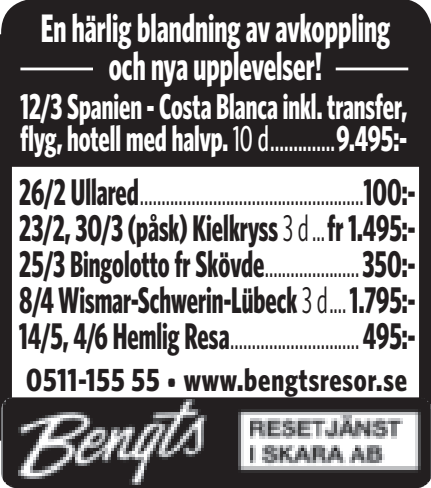
<style>
.page{position:relative;width:431px;height:488px;background:#fff}
.page>*{position:absolute;margin:0;border:0;box-sizing:border-box;transform-origin:0 0}
.t1{font:700 40px/38px "Whitney Condensed";color:#fff;text-align:center;scale:.73 1}
.t2{font:700 37.2px/36px "Whitney Condensed";color:#231f20;text-align:justify;scale:.71 1}
.t3{font:700 36px/32px "Whitney Condensed";color:#fff;scale:.73 1}
.t4{font:700 32px "Whitney Condensed";letter-spacing:.03em;color:#231f20;scale:.9 1}
.s1{font-weight:500}
.s2{font-weight:400}
.s3{font-size:24px}
</style>
<div class="page">
<div style="left:0;top:34px;width:431px;height:406px;border:12px solid #231f20"></div>
<div style="left:1px;top:0;width:430px;height:167px;background:#231f20"></div>
<img style="left:1px;top:397px;width:430px;height:91px">
<hr style="left:20px;top:67px;width:73px;height:3px;background:#fff">
<hr style="left:336px;top:67px;width:72px;height:3px;background:#fff">
<p class="t1" style="left:41px;top:9px;width:480px">En härlig blandning av avkoppling och nya upplevelser!</p>
<p class="t3" style="left:20px;top:89px;width:531px">12/3 Spanien - Costa Blanca inkl. transfer, flyg, hotell med halvp. <span class="s1">10 d..............</span>9.495:-</p>
<p class="t2" style="left:19px;top:173px;width:559px">26/2 Ullared<span class="s2">.....................................................</span>100:- 23/2, 30/3 (påsk) Kielkryss <span class="s2">3 d....</span>fr 1.495:- 25/3 Bingolotto fr Skövde<span class="s2">.......................</span> 350:- 8/4 Wismar-Schwerin-Lübeck <span class="s2">3 d.....</span>1.795:- 14/5, 4/6 Hemlig Resa<span class="s2">...............................</span> 495:-</p>
<p class="t4" style="left:26px;top:361px;width:425px">0511-155 55 <span class="s3">•</span> www.bengtsresor.se</p>
</div>
